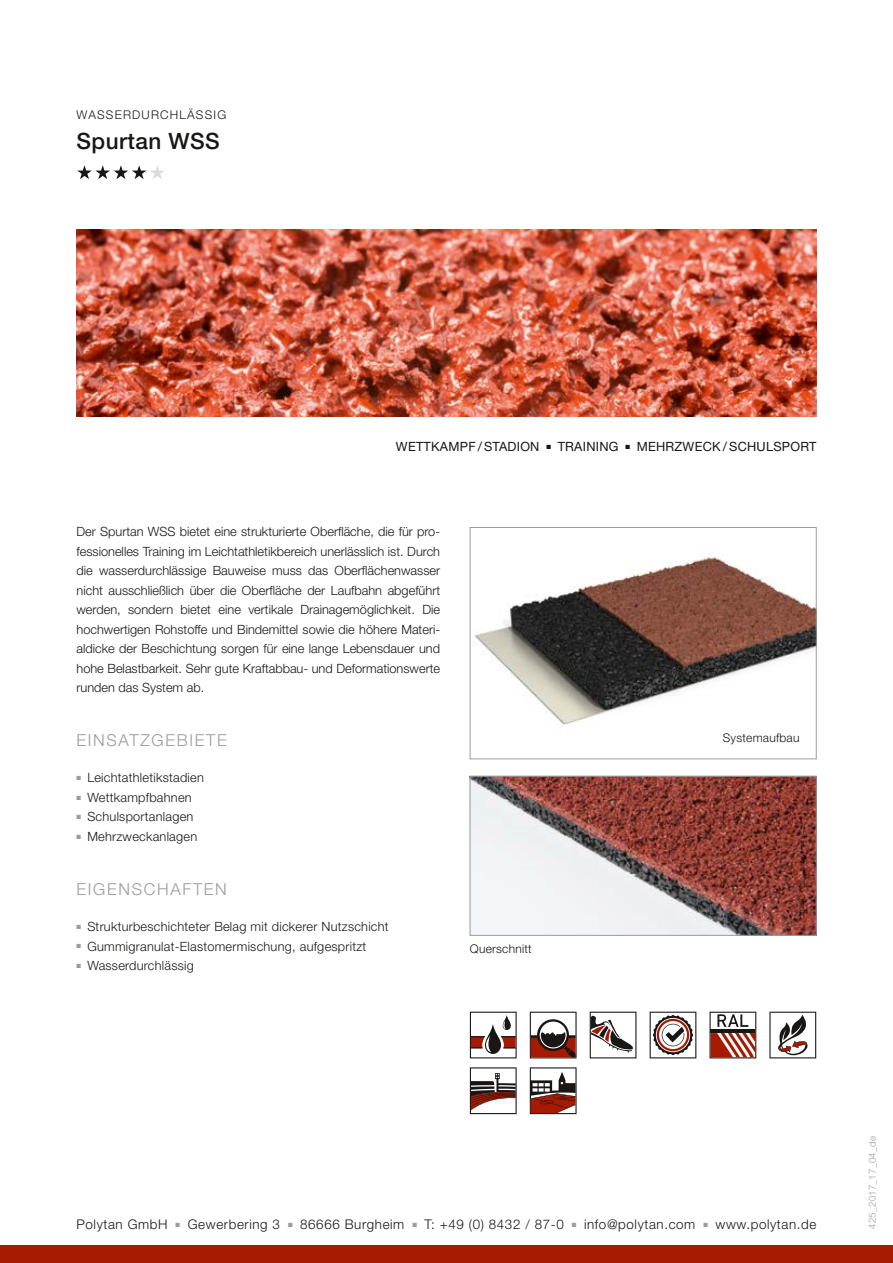
<style>
.page{position:relative;width:893px;height:1263px;background:#fff}
.page>*{position:absolute;margin:0;border:0;box-sizing:border-box;transform-origin:0 0}
.t1{font:500 22.5px "Helvetica Neue LT Std";letter-spacing:.02em;color:#181716}
.t2{font:300 16.5px "Helvetica Neue LT Std";letter-spacing:.1em;color:#9c9c9d}
.t3{font:300 13.35px "Helvetica Neue LT Std";letter-spacing:.045em;color:#181716}
.t4{font:300 12.75px/19.5px "Helvetica Neue LT Std";letter-spacing:.02em;color:#181716;text-align:justify}
.t5{font:12.75px "Helvetica Neue LT Std";letter-spacing:.02em;color:#181716}
.t6{font:300 12px "Helvetica Neue LT Std";letter-spacing:.02em;color:#181716}
.t7{font:300 12px "Helvetica Neue LT Std";letter-spacing:.1em;color:#181716}
.t8{font:300 9.75px "Helvetica Neue LT Std";letter-spacing:.02em;color:#9e9f9f}
</style>
<div class="page">
<div style="left:0;top:1246px;width:893px;height:17px;background:#a51a00"></div>
<img style="left:77px;top:230px;width:739px;height:187px">
<img style="left:475px;top:556px;width:339px;height:169px">
<div style="left:470px;top:527px;width:346px;height:232px;border:1px solid #9c9c9d"></div>
<img style="left:472px;top:778px;width:342px;height:155px">
<div style="left:470px;top:776px;width:346px;height:159px;border:1px solid #9c9c9d"></div>
<svg style="left:590px;top:1012px;width:46px;height:46px"></svg>
<svg style="left:470px;top:1012px;width:47px;height:46px"></svg>
<svg style="left:530px;top:1012px;width:47px;height:46px"></svg>
<svg style="left:470px;top:1067px;width:47px;height:47px"></svg>
<svg style="left:769px;top:1012px;width:47px;height:46px"></svg>
<svg style="left:650px;top:1012px;width:46px;height:46px"></svg>
<svg style="left:709px;top:1012px;width:47px;height:46px"></svg>
<svg style="left:530px;top:1067px;width:47px;height:47px"></svg>
<svg style="left:77px;top:165px;width:87px;height:14px"></svg>
<p class="t7" style="left:77px;top:108px;width:151px">WASSERDURCHLÄSSIG</p>
<h1 class="t1" style="left:77px;top:128px;width:145px">Spurtan WSS</h1>
<p class="t5" style="left:396px;top:439px;width:422px">WETTKAMPF / STADION ■ TRAINING ■ MEHRZWECK/ SCHULSPORT</p>
<p class="t4" style="left:77px;top:522px;width:365px">Der Spurtan WSS bietet eine strukturierte Oberfläche, die für pro&shy;fessionelles Training im Leichtathletikbereich unerlässlich ist. Durch die wasserdurchlässige Bauweise muss das Oberflächenwasser nicht ausschließlich über die Oberfläche der Laufbahn abgeführt werden, sondern bietet eine vertikale Drainagemöglichkeit. Die hochwertigen Rohstoffe und Bindemittel sowie die höhere Materi&shy;aldicke der Beschichtung sorgen für eine lange Lebensdauer und hohe Belastbarkeit. Sehr gute Kraftabbau- und Deformationswerte runden das System ab.</p>
<p class="t2" style="left:77px;top:730px;width:152px">EINSATZGEBIETE</p>
<p class="t4" style="left:77px;top:768px;width:129px"><sup>■</sup> Leichtathletikstadien</p>
<p class="t4" style="left:77px;top:787px;width:117px"><sup>■</sup> Wettkampfbahnen</p>
<p class="t4" style="left:77px;top:807px;width:118px"><sup>■</sup> Schulsportanlagen</p>
<p class="t4" style="left:77px;top:826px;width:122px"><sup>■</sup> Mehrzweckanlagen</p>
<p class="t2" style="left:77px;top:878px;width:152px">EIGENSCHAFTEN</p>
<p class="t4" style="left:77px;top:916px;width:314px"><sup>■</sup> Strukturbeschichteter Belag mit dickerer Nutzschicht</p>
<p class="t4" style="left:77px;top:936px;width:291px"><sup>■</sup> Gummigranulat-Elastomermischung, aufgespritzt</p>
<p class="t4" style="left:77px;top:955px;width:119px"><sup>■</sup> Wasserdurchlässig</p>
<p class="t6" style="left:470px;top:941px;width:63px">Querschnitt</p>
<p class="t6" style="left:723px;top:730px;width:78px">Systemaufbau</p>
<p class="t3" style="left:77px;top:1216px;width:93px">Polytan GmbH</p>
<p class="t3" style="left:176px;top:1216px;width:106px"><sup>■</sup> Gewerbering 3</p>
<p class="t3" style="left:288px;top:1216px;width:118px"><sup>■</sup> 86666 Burgheim</p>
<p class="t3" style="left:412px;top:1216px;width:153px"><sup>■</sup> T: +49 (0) 8432 / 87-0</p>
<p class="t3" style="left:572px;top:1216px;width:125px"><sup>■</sup> info@polytan.com</p>
<p class="t3" style="left:703px;top:1216px;width:114px"><sup>■</sup> www.polytan.de</p>
<p class="t8" style="left:866px;top:1229px;width:94px;rotate:-90deg">425_2017_17_04_de</p>
</div>
